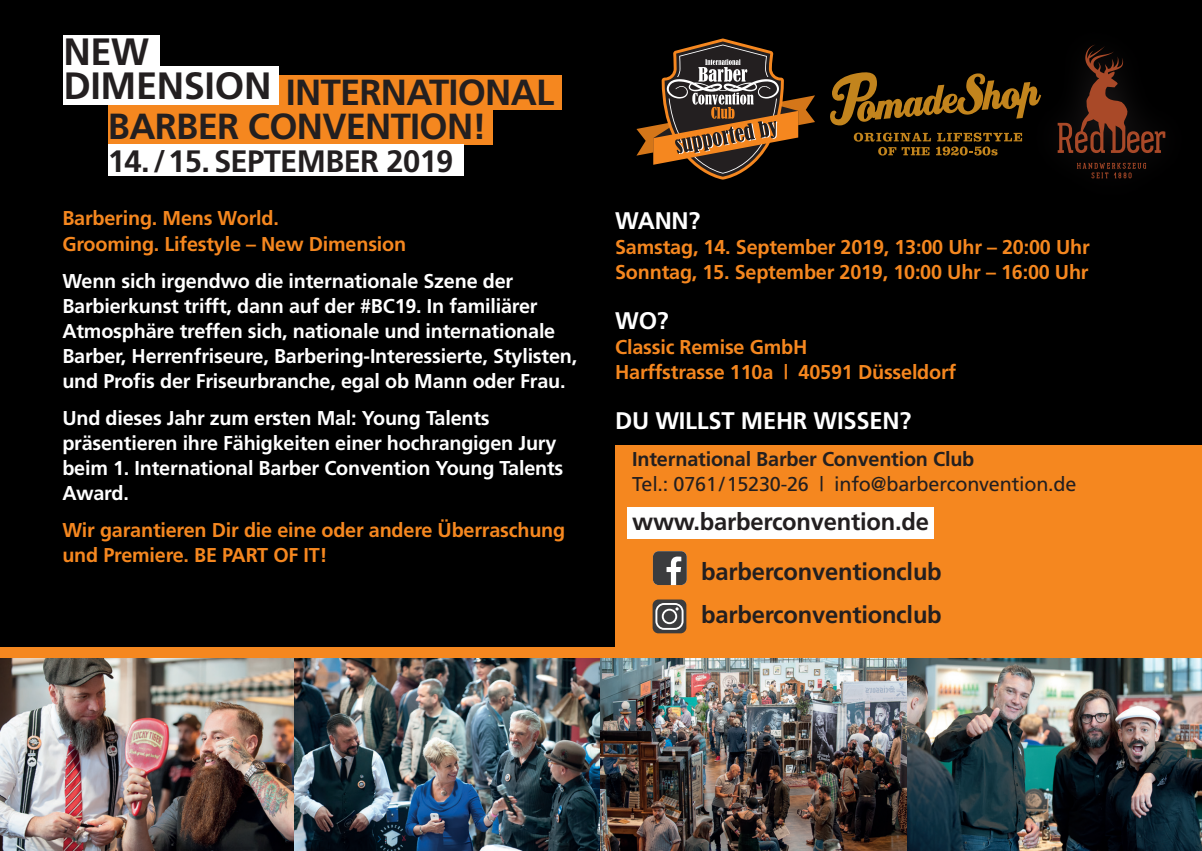
<style>
.page{position:relative;width:1202px;height:851px;background:#fff}
.page>*{position:absolute;margin:0;border:0;box-sizing:border-box;transform-origin:0 0}
.t1{font:700 38px/33.6px "Frutiger";letter-spacing:-.01em;color:#231f20}
.t2{font:700 36.2px/33.6px "Frutiger";letter-spacing:-.02em;color:#231f20}
.t3{font:700 31px "Frutiger";letter-spacing:-.02em;color:#231f20}
.t4{font:700 24px/50px "Frutiger";letter-spacing:-.01em;color:#231f20}
.t5{font:700 24px "Frutiger";letter-spacing:-.01em;color:#fff}
.t6{font:700 20px/25px "Frutiger";letter-spacing:-.01em;color:#fff}
.t7{font:700 20px/25px "Frutiger";letter-spacing:-.01em;color:#f5871f}
.t8{font:20px "Frutiger";letter-spacing:-.01em;color:#231f20}
.t9{font:700 20px "Frutiger";letter-spacing:-.01em;color:#231f20}
</style>
<div class="page">
<div style="left:0;top:0;width:1202px;height:850px;background:#000"></div>
<div style="left:0;top:646px;width:1202px;height:40px;background:#f5871f"></div>
<img style="left:0;top:658px;width:1202px;height:192px">
<div style="left:108px;top:75px;width:453px;height:34px;background:#f5871f"></div>
<div style="left:108px;top:106px;width:385px;height:38px;background:#f5871f"></div>
<div style="left:108px;top:144px;width:356px;height:32px;background:#fff"></div>
<div style="left:63px;top:35px;width:216px;height:70px;background:#fff"></div>
<div style="left:615px;top:445px;width:587px;height:204px;background:#f5871f"></div>
<div style="left:627px;top:507px;width:306px;height:32px;background:#fff"></div>
<svg style="left:636px;top:39px;width:179px;height:140px"></svg>
<svg style="left:830px;top:72px;width:196px;height:53px"></svg>
<svg style="left:854px;top:133px;width:168px;height:22px"></svg>
<div style="left:653px;top:599px;width:33px;height:34px;background:#3b3c3e;border-radius:6px"></div>
<svg style="left:655px;top:603px;width:28px;height:26px"></svg>
<div style="left:653px;top:551px;width:34px;height:34px;background:#3b3c3e;border-radius:6px"></div>
<svg style="left:666px;top:556px;width:15px;height:29px"></svg>
<div style="left:160px;top:26px;width:139px;height:40px;background:#000"></div>
<svg style="left:1058px;top:45px;width:107px;height:133px"></svg>
<h1 class="t1" style="left:63px;top:35px;width:210px">NEW<br>DIMENSION</h1>
<h2 class="t2" style="left:108px;top:75px;width:448px;text-indent:178px">INTERNATIONAL<br>BARBER CONVENTION!</h2>
<h3 class="t3" style="left:108px;top:143px;width:347px">14./15.SEPTEMBER 2019</h3>
<p class="t7" style="left:62px;top:206px;width:345px">Barbering. Mens World.<br>Grooming. Lifestyle – New Dimension</p>
<p class="t6" style="left:62px;top:268px;width:516px">Wenn sich irgendwo die internationale Szene der Barbierkunst trifft, dann auf der #BC19. In familiärer Atmosphäre treffen sich, nationale und internationale Barber, Herrenfriseure, Barbering-Interessierte, Stylisten, und Profis der Friseurbranche, egal ob Mann oder Frau.</p>
<p class="t6" style="left:62px;top:405px;width:502px">Und dieses Jahr zum ersten Mal: Young Talents präsentieren ihre Fähigkeiten einer hochrangigen Jury beim 1. International Barber Convention Young Talents Award.</p>
<p class="t7" style="left:62px;top:517px;width:504px">Wir garantieren Dir die eine oder andere Überraschung und Premiere. BE PART OF IT!</p>
<p class="t5" style="left:615px;top:206px;width:87px">WANN?</p>
<p class="t7" style="left:615px;top:234px;width:476px">Samstag, 14. September 2019, 13:00 Uhr – 20:00 Uhr<br>Sonntag, 15. September 2019, 10:00 Uhr – 16:00 Uhr</p>
<p class="t5" style="left:615px;top:306px;width:55px">WO?</p>
<p class="t7" style="left:615px;top:334px;width:343px">Classic Remise GmbH<br>Harffstrasse 110a | 40591 Düsseldorf</p>
<p class="t5" style="left:615px;top:406px;width:298px">DU WILLST MEHR WISSEN?</p>
<p class="t9" style="left:632px;top:447px;width:344px">International Barber Convention Club</p>
<p class="t8" style="left:632px;top:472px;width:446px">Tel.: 0761/15230-26 | info@barberconvention.de</p>
<p class="t4" style="left:701px;top:496px;width:242px;text-indent:-69px">www.barberconvention.de barberconventionclub</p>
<p class="t4" style="left:701px;top:589px;width:242px">barberconventionclub</p>
</div>
